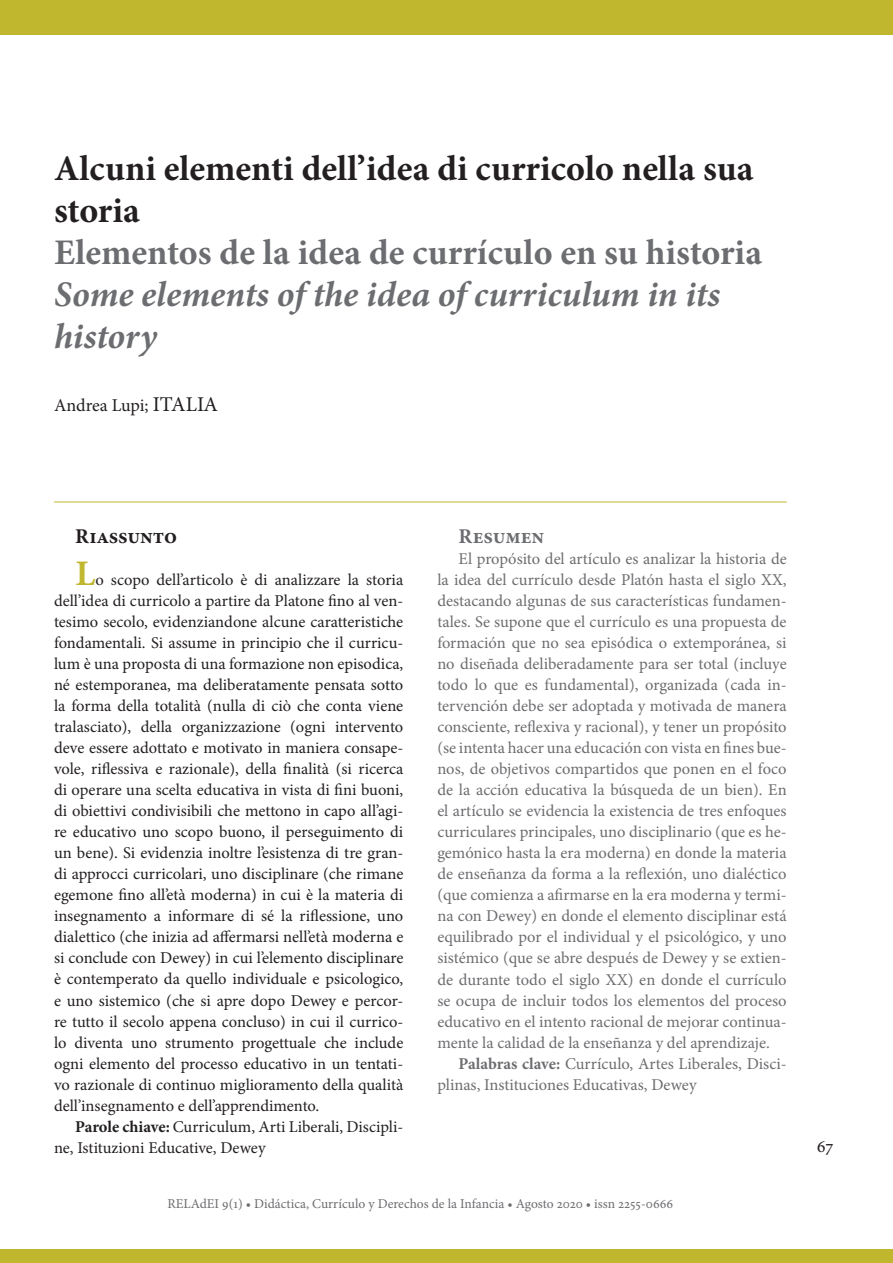
<style>
.page{position:relative;width:893px;height:1263px;background:#fff}
.page>*{position:absolute;margin:0;border:0;box-sizing:border-box;transform-origin:0 0}
.t1{font:700 36px/42px "Minion Pro";color:#231f20}
.t2{font:italic 700 36px/42px "Minion Pro";letter-spacing:-.005em;color:#6c6d70}
.t3{font:700 36px "Minion Pro";color:#6c6d70}
.t4{font:700 21px "Minion Pro";color:#231f20}
.t5{font:700 21px "Minion Pro";color:#6c6d70}
.t6{font:18px "Minion Pro";letter-spacing:-.01em;color:#231f20}
.t7{font:16.5px/21px "Minion Pro";color:#231f20;text-align:justify}
.t8{font:16.5px/21px "Minion Pro";color:#6c6d70;text-align:justify}
.t9{font:13.5px "Minion Pro";color:#6c6d70}
.s1{font-size:21px}
.s2{font-weight:700;font-size:36px;color:#c1b72f}
.s3{font-weight:700}
</style>
<div class="page">
<div style="left:0;top:0;width:893px;height:34px;background:#c1b72f"></div>
<hr style="left:54px;top:502px;width:733px;height:1px;background:#c1b72f">
<div style="left:0;top:1249px;width:893px;height:14px;background:#c1b72f"></div>
<h1 class="t1" style="left:54px;top:147px;width:701px">Alcuni elementi dell’idea di curricolo nella sua storia</h1>
<h1 class="t3" style="left:54px;top:228px;width:710px">Elementos de la idea de currículo en su historia</h1>
<h1 class="t2" style="left:54px;top:273px;width:668px">Some elements of the idea of curriculum in its history</h1>
<p class="t6" style="left:54px;top:394px;width:166px">Andrea Lupi; <span class="s1">ITALIA</span></p>
<p class="t4" style="left:75px;top:522px;width:103px">Riassunto</p>
<p class="t7" style="left:54px;top:570px;width:351px;text-indent:21px"><span class="s2">L</span>o scopo dell’articolo è di analizzare la storia dell’idea di curricolo a partire da Platone fino al ven&shy;tesimo secolo, evidenziandone alcune caratteristiche fondamentali. Si assume in principio che il curricu&shy;lum è una proposta di una formazione non episodica, né estemporanea, ma deliberatamente pensata sotto la forma della totalità (nulla di ciò che conta viene tralasciato), della organizzazione (ogni intervento deve essere adottato e motivato in maniera consape&shy;vole, riflessiva e razionale), della finalità (si ricerca di operare una scelta educativa in vista di fini buoni, di obiettivi condivisibili che mettono in capo all’agi&shy;re educativo uno scopo buono, il perseguimento di un bene). Si evidenzia inoltre l’esistenza di tre gran&shy;di approcci curricolari, uno disciplinare (che rimane egemone fino all’età moderna) in cui è la materia di insegnamento a informare di sé la riflessione, uno dialettico (che inizia ad affermarsi nell’età moderna e si conclude con Dewey) in cui l’elemento disciplinare è contemperato da quello individuale e psicologico, e uno sistemico (che si apre dopo Dewey e percor&shy;re tutto il secolo appena concluso) in cui il currico&shy;lo diventa uno strumento progettuale che include ogni elemento del processo educativo in un tentati&shy;vo razionale di continuo miglioramento della qualità dell’insegnamento e dell’apprendimento.</p>
<p class="t7" style="left:54px;top:1116px;width:351px;text-indent:21px"><span class="s3">Parole chiave:</span> Curriculum, Arti Liberali, Discipli&shy;ne, Istituzioni Educative, Dewey</p>
<p class="t5" style="left:459px;top:522px;width:87px">Resumen</p>
<p class="t8" style="left:437px;top:549px;width:351px;text-indent:21px">El propósito del artículo es analizar la historia de la idea del currículo desde Platón hasta el siglo XX, destacando algunas de sus características fundamen&shy;tales. Se supone que el currículo es una propuesta de formación que no sea episódica o extemporánea, si no diseñada deliberadamente para ser total (incluye todo lo que es fundamental), organizada (cada in&shy;tervención debe ser adoptada y motivada de manera consciente, reflexiva y racional), y tener un propósito (se intenta hacer una educación con vista en fines bue&shy;nos, de objetivos compartidos que ponen en el foco de la acción educativa la búsqueda de un bien). En el artículo se evidencia la existencia de tres enfoques curriculares principales, uno disciplinario (que es he&shy;gemónico hasta la era moderna) en donde la materia de enseñanza da forma a la reflexión, uno dialéctico (que comienza a afirmarse en la era moderna y termi&shy;na con Dewey) en donde el elemento disciplinar está equilibrado por el individual y el psicológico, y uno sistémico (que se abre después de Dewey y se extien&shy;de durante todo el siglo XX) en donde el currículo se ocupa de incluir todos los elementos del proceso educativo en el intento racional de mejorar continua&shy;mente la calidad de la enseñanza y del aprendizaje.</p>
<p class="t8" style="left:437px;top:1053px;width:351px;text-indent:21px"><span class="s3">Palabras clave:</span> Currículo, Artes Liberales, Disci&shy;plinas, Instituciones Educativas, Dewey</p>
<p class="t9" style="left:167px;top:1194px;width:507px">RELAdEI 9(1) • Didáctica, Currículo y Derechos de la Infancia • Agosto 2020 • issn 2255-0666</p>
<p class="t6" style="left:817px;top:1134px;width:18px">67</p>
</div>
